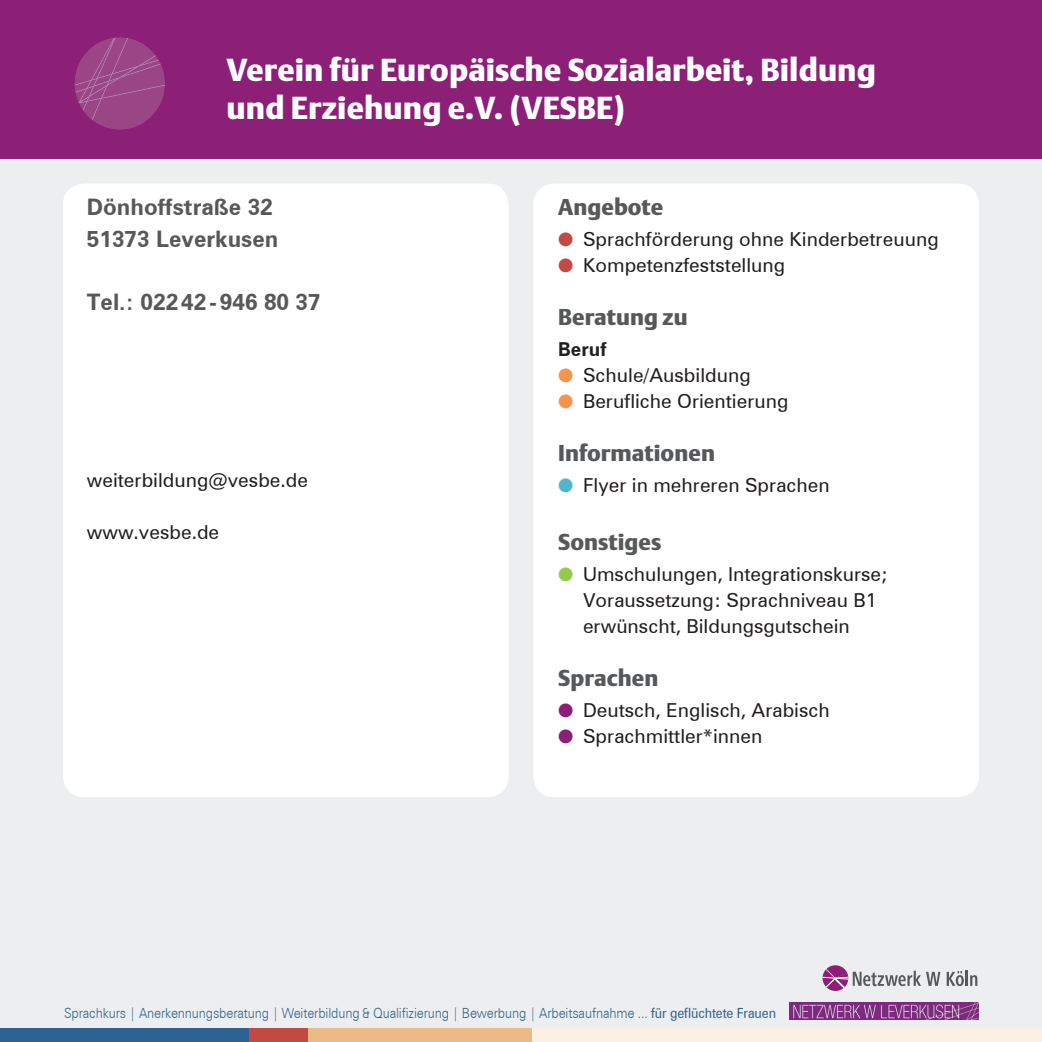
<style>
.page{position:relative;width:1042px;height:1042px;background:#fff}
.page>*{position:absolute;margin:0;border:0;box-sizing:border-box;transform-origin:0 0}
.t1{font:900 31.5px/38.5px "DTL Argo T";color:#fff}
.t2{font:700 22.75px/31.5px "Zurich BT";color:#57585a}
.t3{font:900 22.75px "DTL Argo T";color:#57585a}
.t4{font:19.25px/26.2px "Zurich BT";color:#231f20}
.t5{font:700 19.25px "Zurich BT";color:#231f20}
.t6{font:300 14px "Zurich BT";letter-spacing:-.01em;color:#2c6391;scale:.9 1}
.s1{color:#c24a43}
.s2{color:#f6944d}
.s3{color:#4fb6ce}
.s4{color:#95ca4f}
.s5{color:#8c1f76}
.s6{font-weight:400}
</style>
<div class="page">
<div style="left:0;top:146px;width:1042px;height:896px;background:#edeeef"></div>
<div style="left:0;top:1028px;width:280px;height:14px;background:#2c6391"></div>
<div style="left:249px;top:1028px;width:67px;height:14px;background:#c24a43"></div>
<div style="left:308px;top:1028px;width:227px;height:14px;background:#ebba86"></div>
<div style="left:533px;top:1028px;width:509px;height:14px;background:#fbf0e2"></div>
<div style="left:0;top:0;width:1042px;height:159px;background:#8c1f76"></div>
<svg style="left:74px;top:37px;width:91px;height:93px"></svg>
<div style="left:63px;top:184px;width:445px;height:613px;background:#fff;border-radius:21px"></div>
<div style="left:533px;top:184px;width:446px;height:613px;background:#fff;border-radius:21px"></div>
<svg style="left:946px;top:971px;width:18px;height:15px"></svg>
<hr style="left:965px;top:970px;width:3px;height:16px;background:#57585a">
<svg style="left:970px;top:975px;width:7px;height:11px"></svg>
<svg style="left:822px;top:965px;width:26px;height:26px"></svg>
<svg style="left:822px;top:969px;width:118px;height:19px"></svg>
<img style="left:790px;top:1002px;width:188px;height:17px">
<h1 class="t1" style="left:227px;top:50px;width:651px">Verein für Europäische Sozialarbeit, Bildung und Erziehung e.V. (VESBE)</h1>
<p class="t2" style="left:87px;top:191px;width:193px">Dönhoffstraße 32<br>51373 Leverkusen</p>
<p class="t2" style="left:87px;top:286px;width:235px">Tel.: 022 42 - 946 80 37</p>
<p class="t4" style="left:87px;top:466px;width:223px">weiterbildung@vesbe.de</p>
<p class="t4" style="left:87px;top:519px;width:134px">www.vesbe.de</p>
<p class="t3" style="left:558px;top:193px;width:106px">Angebote</p>
<p class="t4" style="left:558px;top:226px;width:382px"><span class="s1">●</span> Sprachförderung ohne Kinderbetreuung</p>
<p class="t4" style="left:558px;top:252px;width:229px"><span class="s1">●</span> Kompetenzfeststellung</p>
<p class="t3" style="left:558px;top:303px;width:131px">Beratung zu</p>
<p class="t5" style="left:558px;top:337px;width:50px">Beruf</p>
<p class="t4" style="left:558px;top:362px;width:194px"><span class="s2">●</span> Schule/Ausbildung</p>
<p class="t4" style="left:558px;top:388px;width:232px"><span class="s2">●</span> Berufliche Orientierung</p>
<p class="t3" style="left:558px;top:439px;width:158px">Informationen</p>
<p class="t4" style="left:558px;top:472px;width:273px"><span class="s3">●</span> Flyer in mehreren Sprachen</p>
<p class="t3" style="left:558px;top:528px;width:105px">Sonstiges</p>
<p class="t4" style="left:583px;top:560px;width:307px;text-indent:-25px"><span class="s4">●</span> Umschulungen, Integrationskurse;<br>Voraussetzung: Sprachniveau B1 erwünscht, Bildungsgutschein</p>
<p class="t3" style="left:558px;top:664px;width:102px">Sprachen</p>
<p class="t4" style="left:558px;top:697px;width:273px"><span class="s5">●</span> Deutsch, Englisch, Arabisch</p>
<p class="t4" style="left:558px;top:723px;width:206px"><span class="s5">●</span> Sprachmittler*innen</p>
<p class="t6" style="left:64px;top:1004px;width:793px">Sprachkurs | Anerkennungsberatung | Weiterbildung &amp; Qualifizierung | Bewerbung | Arbeitsaufnahme ... <span class="s6">für geflüchtete Frauen</span></p>
</div>
